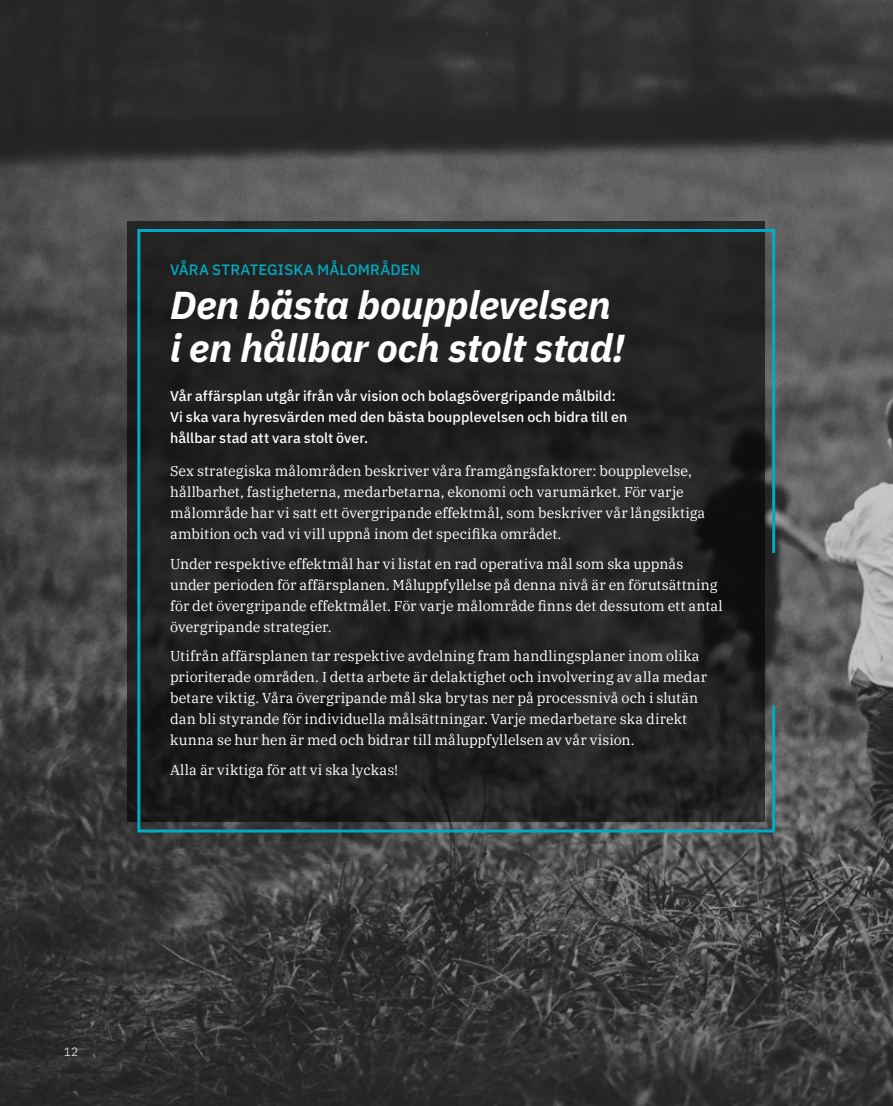
<style>
.page{position:relative;width:893px;height:1106px;background:#fff}
.page>*{position:absolute;margin:0;border:0;box-sizing:border-box;transform-origin:0 0}
.t1{font:italic 700 39px/43.5px "Xgtfhv Rwpshj Lytqkk IBM Plex Sans";letter-spacing:-.005em;color:#fff}
.t2{font:500 15px "Vfcnch Dpcfxx Vtbmtv IBM Plex Sans";letter-spacing:.01em;color:#00abc4}
.t3{font:14.25px/21px "Rxlnhh Sphqjf Djdjml IBM Plex Serif";letter-spacing:.005em;color:#fff}
.t4{font:500 14.25px/21px "Vfcnch Dpcfxx Vtbmtv IBM Plex Sans";letter-spacing:.005em;color:#fff}
.t5{font:300 12px "Blynmf Yvcfjd Xdwlgf IBM Plex Sans";color:#fff}
.s1{font-family:"Cygpwq Tbymcr Vyqkhc IBM Plex Serif"}
</style>
<div class="page">
<img style="left:0;top:0;width:893px;height:1106px">
<div style="left:128px;top:221px;width:637px;height:600px;background:linear-gradient(to bottom,#212121,#191919)"></div>
<svg style="left:136px;top:227px;width:641px;height:607px;background:#222525"></svg>
<h2 class="t2" style="left:170px;top:258px;width:252px">VÅRA STRATEGISKA MÅLOMRÅDEN</h2>
<h3 class="t1" style="left:170px;top:280px;width:456px">Den bästa boupplevelsen i en hållbar och stolt stad!</h3>
<p class="t4" style="left:170px;top:384px;width:459px">Vår affärsplan utgår ifrån vår vision och bolagsövergripande målbild:<br>Vi ska vara hyresvärden med den bästa boupplevelsen och bidra till en hållbar stad att vara stolt över.</p>
<p class="t3" style="left:170px;top:459px;width:537px">Sex strategiska målområden beskriver våra framgångsfaktorer: boupplevelse, hållbarhet, fastigheterna, medarbetarna, ekonomi och varumärket. För varje målområde har vi satt ett övergripande effektmål, som beskriver vår långsiktiga <span class="s1">ambition och vad vi vill uppnå inom det specifika området.</span></p>
<p class="t3" style="left:170px;top:552px;width:554px">Under respektive effektmål har vi listat en rad operativa mål som ska uppnås under perioden för affärsplanen. Måluppfyllelse på denna nivå är en förutsättning <span class="s1">för det övergripande effektmålet. För varje målområde finns det dessutom ett antal </span>övergripande strategier.</p>
<p class="t3" style="left:170px;top:644px;width:538px">Utifrån affärsplanen tar respektive avdelning fram handlingsplaner inom olika prioriterade områden. I detta arbete är delaktighet och involvering av alla medar betare viktig. Våra övergripande mål ska brytas ner på processnivå och i slutän dan bli styrande för individuella målsättningar. Varje medarbetare ska direkt kunna se hur hen är med och bidrar till måluppfyllelsen av vår vision.</p>
<p class="t3" style="left:170px;top:758px;width:230px">Alla är viktiga för att vi ska lyckas!</p>
<p class="t5" style="left:64px;top:1042px;width:16px">12</p>
</div>
